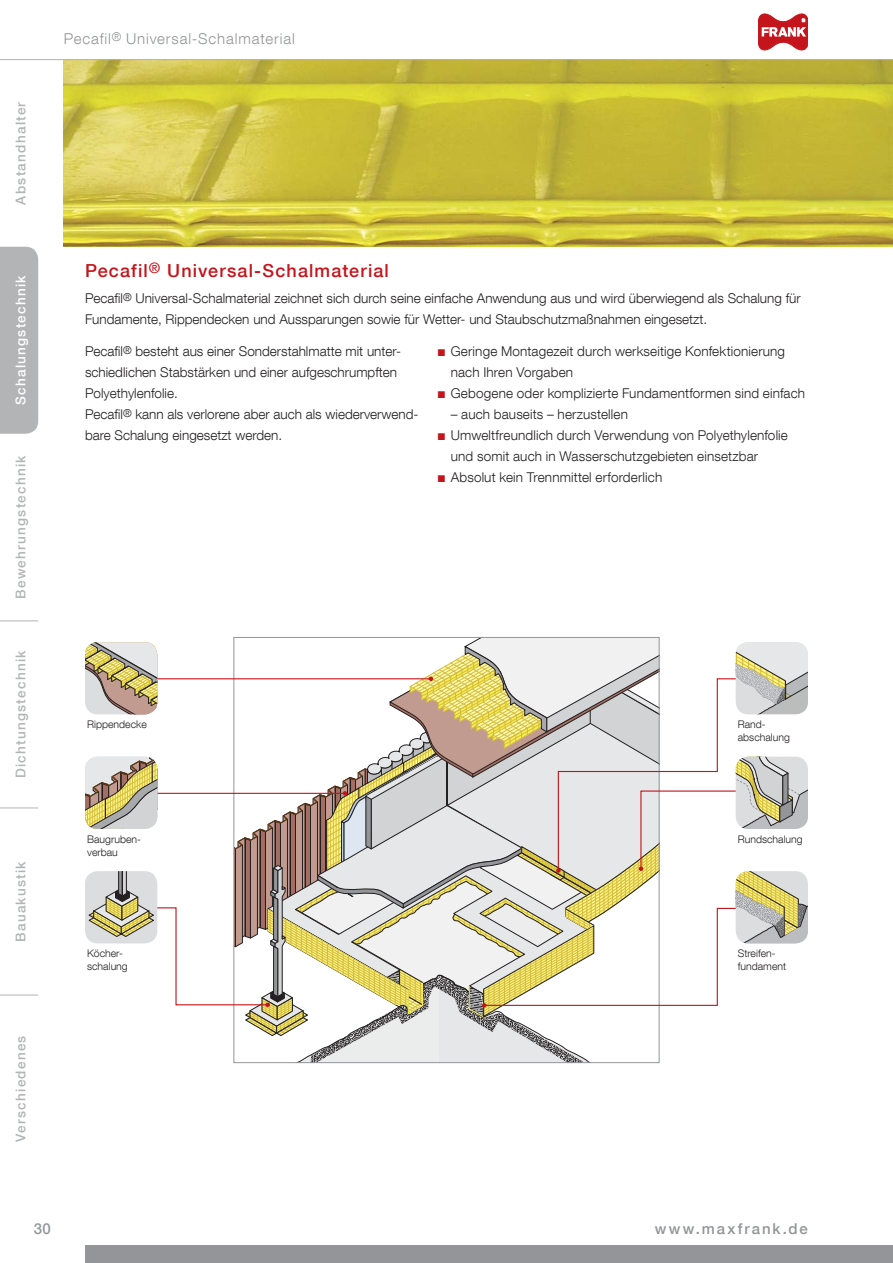
<style>
.page{position:relative;width:893px;height:1263px;background:#fff}
.page>*{position:absolute;margin:0;border:0;box-sizing:border-box;transform-origin:0 0}
.t1{font:500 18px "Helvetica Neue LT Com";letter-spacing:.065em;color:#c4151c}
.t2{font:300 15px "Helvetica Neue LT Com";letter-spacing:.06em;color:#939598}
.t3{font:500 15px "Helvetica Neue LT Com";letter-spacing:.135em;color:#939598}
.t4{font:300 13.5px/21px "Helvetica Neue LT Com";color:#231f20}
.t5{font:500 13.5px "Helvetica Neue LT Com";letter-spacing:.09em;color:#b2b4b6}
.t6{font:500 13.5px "Helvetica Neue LT Com";letter-spacing:.095em;color:#fff}
.t7{font:300 10.5px/12.8px "Helvetica Neue LT Com";color:#231f20}
.s1{color:#c4151c}
</style>
<div class="page">
<svg style="left:85px;top:637px;width:723px;height:426px"></svg>
<img style="left:64px;top:60px;width:829px;height:187px">
<div style="left:85px;top:1246px;width:808px;height:17px;background:#939598"></div>
<svg style="left:758px;top:14px;width:50px;height:36px"></svg>
<hr style="left:0;top:59px;width:893px;height:1px;background:#b2b4b6">
<div style="left:0;top:247px;width:38px;height:187px;background:#b2b4b6"></div>
<hr style="left:0;top:995px;width:38px;height:1px;background:#b2b4b6">
<hr style="left:0;top:808px;width:38px;height:1px;background:#b2b4b6">
<hr style="left:0;top:620px;width:38px;height:1px;background:#b2b4b6">
<p class="t5" style="left:16px;top:205px;width:104px;rotate:-90deg">Abstandhalter</p>
<p class="t6" style="left:16px;top:405px;width:131px;rotate:-90deg">Schalungstechnik</p>
<p class="t5" style="left:16px;top:599px;width:145px;rotate:-90deg">Bewehrungstechnik</p>
<p class="t5" style="left:16px;top:778px;width:129px;rotate:-90deg">Dichtungstechnik</p>
<p class="t5" style="left:16px;top:942px;width:82px;rotate:-90deg">Bauakustik</p>
<p class="t5" style="left:16px;top:1142px;width:108px;rotate:-90deg">Verschiedenes</p>
<p class="t2" style="left:64px;top:33px;width:233px">Pecafil<sup>®</sup> Universal-Schalmaterial</p>
<h1 class="t1" style="left:85px;top:264px;width:305px">Pecafil<sup>®</sup> Universal-Schalmaterial</h1>
<p class="t4" style="left:85px;top:290px;width:717px">Pecafil<sup>®</sup> Universal-Schalmaterial zeichnet sich durch seine einfache Anwendung aus und wird überwiegend als Schalung für<br>Fundamente, Rippendecken und Aussparungen sowie für Wetter- und Staubschutzmaßnahmen eingesetzt.</p>
<p class="t4" style="left:85px;top:343px;width:335px">Pecafil<sup>®</sup> besteht aus einer Sonderstahlmatte mit unter&shy;schiedlichen Stabstärken und einer aufgeschrumpften Polyethylenfolie.<br>Pecafil<sup>®</sup> kann als verlorene aber auch als wiederverwend&shy;bare Schalung eingesetzt werden.</p>
<p class="t4" style="left:451px;top:343px;width:336px;text-indent:-13px"><span class="s1">■</span> Geringe Montagezeit durch werkseitige Konfektionierung nach Ihren Vorgaben</p>
<p class="t4" style="left:438px;top:385px;width:369px"><span class="s1">■</span> Gebogene oder komplizierte Fundamentformen sind einfach</p>
<p class="t4" style="left:451px;top:406px;width:179px">– auch bauseits – herzustellen</p>
<p class="t4" style="left:451px;top:427px;width:339px;text-indent:-13px"><span class="s1">■</span> Umweltfreundlich durch Verwendung von Polyethylenfolie und somit auch in Wasserschutzgebieten einsetzbar</p>
<p class="t4" style="left:438px;top:469px;width:226px"><span class="s1">■</span> Absolut kein Trennmittel erforderlich</p>
<p class="t7" style="left:87px;top:720px;width:61px">Rippendecke</p>
<p class="t7" style="left:738px;top:720px;width:54px">Rand&shy;abschalung</p>
<p class="t7" style="left:87px;top:834px;width:55px">Baugruben&shy;verbau</p>
<p class="t7" style="left:738px;top:834px;width:66px">Rundschalung</p>
<p class="t7" style="left:87px;top:949px;width:42px">Köcher&shy;schalung</p>
<p class="t7" style="left:738px;top:949px;width:50px">Streifen&shy;fundament</p>
<p class="t3" style="left:34px;top:1224px;width:18px">30</p>
<p class="t3" style="left:655px;top:1224px;width:154px">www.maxfrank.de</p>
</div>
